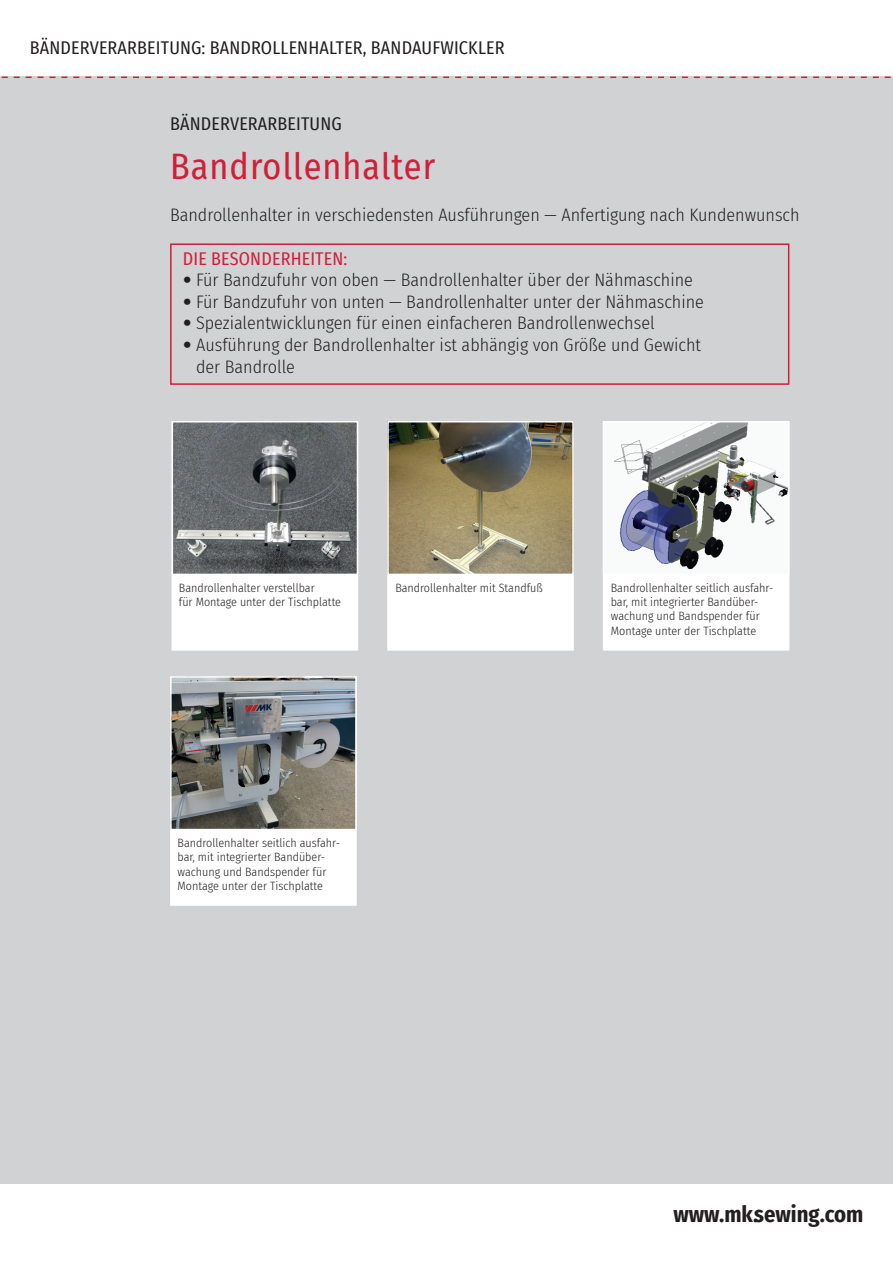
<style>
.page{position:relative;width:893px;height:1263px;background:#fff}
.page>*{position:absolute;margin:0;border:0;box-sizing:border-box;transform-origin:0 0}
.t1{font:36px "Fira Sans Condensed";letter-spacing:.03em;color:#d11e39}
.t2{font:700 22.5px "Fira Sans Condensed";color:#231f20}
.t3{font:300 18px/21.6px "Fira Sans Condensed";color:#231f20}
.t4{font:18px "Fira Sans Condensed";letter-spacing:.01em;color:#231f20}
.t5{font:18px "Fira Sans Condensed";letter-spacing:.01em;color:#d11e39}
.t6{font:300 12px/14.4px "Fira Sans Condensed";color:#231f20}
.s1{font-family:"Frutiger";font-weight:400;font-stretch:condensed}
</style>
<div class="page">
<div style="left:0;top:77px;width:893px;height:1186px;background:#d1d2d4"></div>
<svg style="left:1px;top:77px;width:890px;height:1px"></svg>
<div style="left:0;top:1184px;width:893px;height:79px;background:#fff"></div>
<div style="left:170px;top:243px;width:619px;height:142px;border:2px solid #d11e39"></div>
<div style="left:172px;top:421px;width:186px;height:230px;background:#fff;border:2px solid #fff"></div>
<div style="left:387px;top:421px;width:187px;height:230px;background:#fff;border:2px solid #fff"></div>
<div style="left:603px;top:421px;width:186px;height:230px;background:#fff;border:2px solid #fff"></div>
<img style="left:175px;top:424px;width:180px;height:148px">
<div style="left:172px;top:421px;width:186px;height:154px;border:2px solid #fff"></div>
<img style="left:390px;top:424px;width:181px;height:148px">
<div style="left:387px;top:421px;width:187px;height:154px;border:2px solid #fff"></div>
<img style="left:614px;top:424px;width:172px;height:145px">
<div style="left:170px;top:676px;width:187px;height:230px;background:#fff"></div>
<img style="left:173px;top:679px;width:181px;height:148px">
<div style="left:170px;top:676px;width:187px;height:154px;border:2px solid #fff"></div>
<p class="t4" style="left:30px;top:34px;width:476px">BÄNDERVERARBEITUNG: BANDROLLENHALTER, BANDAUFWICKLER</p>
<p class="t4" style="left:170px;top:110px;width:173px">BÄNDERVERARBEITUNG</p>
<h1 class="t1" style="left:170px;top:139px;width:267px">Bandrollenhalter</h1>
<p class="t3" style="left:170px;top:204px;width:631px">Bandrollenhalter in verschiedensten Ausführungen — Anfertigung nach Kundenwunsch</p>
<p class="t5" style="left:183px;top:245px;width:166px">DIE BESONDERHEITEN:</p>
<p class="t3" style="left:183px;top:269px;width:512px"><span class="s1">•</span> Für Bandzufuhr von oben — Bandrollenhalter über der Nähmaschine</p>
<p class="t3" style="left:183px;top:291px;width:523px"><span class="s1">•</span> Für Bandzufuhr von unten — Bandrollenhalter unter der Nähmaschine</p>
<p class="t3" style="left:183px;top:312px;width:473px"><span class="s1">•</span> Spezialentwicklungen für einen einfacheren Bandrollenwechsel</p>
<p class="t3" style="left:196px;top:334px;width:507px;text-indent:-13px"><span class="s1">•</span> Ausführung der Bandrollenhalter ist abhängig von Größe und Gewicht der Bandrolle</p>
<p class="t6" style="left:179px;top:580px;width:164px">Bandrollenhalter verstellbar<br>für Montage unter der Tischplatte</p>
<p class="t6" style="left:395px;top:580px;width:149px">Bandrollenhalter mit Standfuß</p>
<p class="t6" style="left:611px;top:580px;width:164px">Bandrollenhalter seitlich ausfahr&shy;bar, mit integrierter Bandüber&shy;wachung und Bandspender für<br>Montage unter der Tischplatte</p>
<p class="t6" style="left:178px;top:835px;width:164px">Bandrollenhalter seitlich ausfahr&shy;bar, mit integrierter Bandüber&shy;wachung und Bandspender für<br>Montage unter der Tischplatte</p>
<p class="t2" style="left:673px;top:1195px;width:191px">www.mk. sewing.com</p>
</div>
